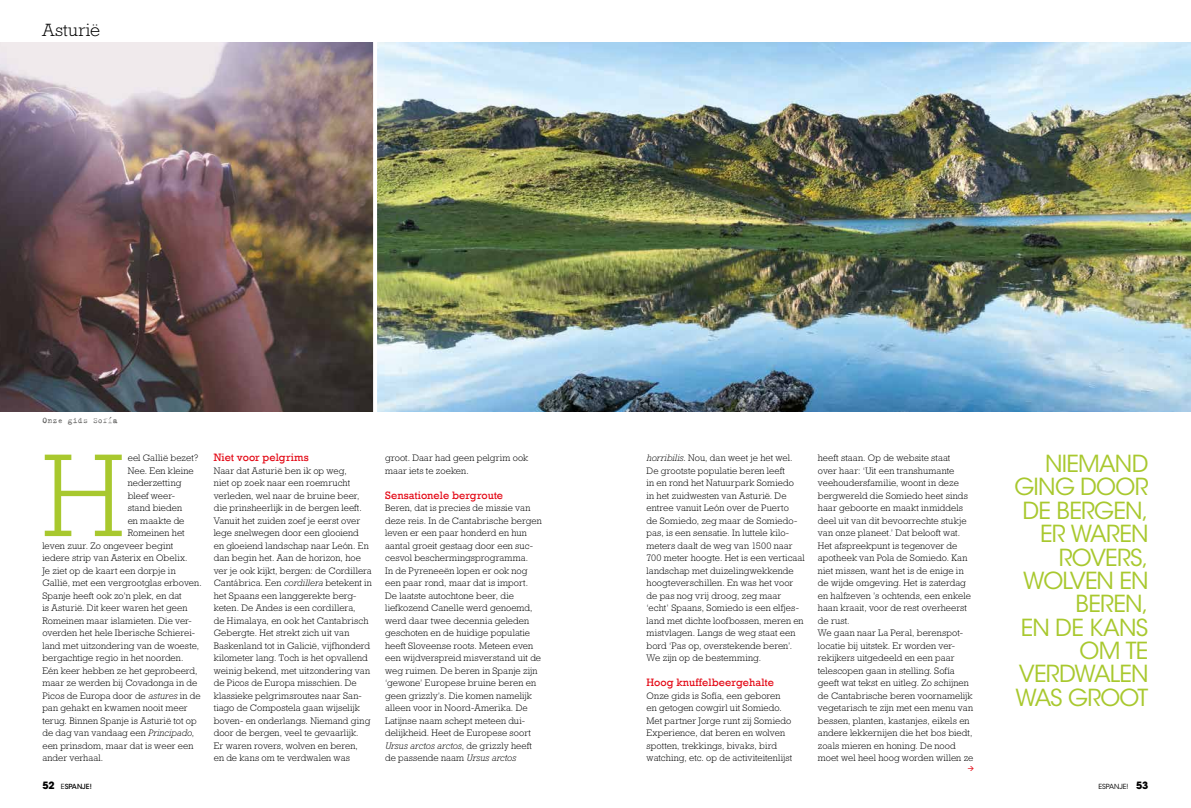
<style>
.page{position:relative;width:1191px;height:808px;background:#fff}
.page>*{position:absolute;margin:0;border:0;box-sizing:border-box;transform-origin:0 0}
.t1{font:300 120px "Rockwell Std";color:#a8c82e}
.t2{font:23.4px/23.4px "ITC Avant Garde Std";letter-spacing:-.035em;color:#a8c82e;text-align:right}
.t3{font:300 18px "Rockwell Std";letter-spacing:.02em;color:#000}
.t4{font:11px "Rockwell";letter-spacing:.005em;color:#e30613}
.t5{font:700 10px "ITC Avant Garde Std";color:#000}
.t6{font:300 9.5px/12.5px "Rockwell Std";letter-spacing:.01em;color:#000}
.t7{font:9px "Trixie Text";letter-spacing:.01em;color:#666665}
.t8{font:7px "ITC Avant Garde Std";color:#000}
.t9{font:500 7px "ITC Avant Garde Std";color:#000}
.s1{font-style:italic}
.s2{font-weight:400}
.s3{font-weight:700;font-size:10px}
</style>
<div class="page">
<img style="left:0;top:43px;width:1191px;height:368px">
<svg style="left:373px;top:42px;width:4px;height:370px"></svg>
<h3 class="t3" style="left:43px;top:20px;width:59px">Asturië</h3>
<p class="t7" style="left:43px;top:415px;width:77px">Onze gids Sofía</p>
<h1 class="t1" style="left:42px;top:427px;width:83px">H</h1>
<p class="t6" style="left:128px;top:452px;width:72px">eel Gallië bezet?</p>
<p class="t6" style="left:128px;top:464px;width:68px">Nee. Een kleine</p>
<p class="t6" style="left:128px;top:477px;width:55px">nederzetting</p>
<p class="t6" style="left:128px;top:489px;width:49px">bleef weer-</p>
<p class="t6" style="left:128px;top:502px;width:56px">stand bieden</p>
<p class="t6" style="left:128px;top:514px;width:58px">en maakte de</p>
<p class="t6" style="left:128px;top:527px;width:59px">Romeinen het</p>
<p class="t6" style="left:42px;top:539px;width:132px">leven zuur. Zo ongeveer begint</p>
<p class="t6" style="left:42px;top:552px;width:146px">iedere strip van Asterix en Obelix.</p>
<p class="t6" style="left:42px;top:564px;width:135px">Je ziet op de kaart een dorpje in</p>
<p class="t6" style="left:42px;top:577px;width:161px">Gallië, met een vergrootglas erboven.</p>
<p class="t6" style="left:42px;top:589px;width:141px">Spanje heeft ook zo’n plek, en dat</p>
<p class="t6" style="left:42px;top:602px;width:146px">is Asturië. Dit keer waren het geen</p>
<p class="t6" style="left:42px;top:614px;width:151px">Romeinen maar islamieten. Die ver-</p>
<p class="t6" style="left:42px;top:627px;width:154px">overden het hele Iberische Schierei-</p>
<p class="t6" style="left:42px;top:639px;width:158px">land met uitzondering van de woeste,</p>
<p class="t6" style="left:42px;top:652px;width:142px">bergachtige regio in het noorden.</p>
<p class="t6" style="left:42px;top:664px;width:157px">Eén keer hebben ze het geprobeerd,</p>
<p class="t6" style="left:42px;top:677px;width:156px">maar ze werden bij Covadonga in de</p>
<p class="t6" style="left:42px;top:689px;width:160px">Picos de Europa door de <span class="s1">astures</span> in de</p>
<p class="t6" style="left:42px;top:702px;width:147px">pan gehakt en kwamen nooit meer</p>
<p class="t6" style="left:42px;top:714px;width:156px">terug. Binnen Spanje is Asturië tot op</p>
<p class="t6" style="left:42px;top:727px;width:153px">de dag van vandaag een <span class="s1">Principado</span>,</p>
<p class="t6" style="left:42px;top:739px;width:153px">een prinsdom, maar dat is weer een</p>
<p class="t6" style="left:42px;top:752px;width:62px">ander verhaal.</p>
<p class="t5" style="left:42px;top:779px;width:14px">52</p>
<p class="t9" style="left:61px;top:782px;width:32px"><span class="s2">E</span>SPANJE!</p>
<p class="t4" style="left:214px;top:451px;width:96px">Niet voor pelgrims</p>
<p class="t6" style="left:214px;top:464px;width:160px">Naar dat Asturië ben ik op weg,<br>niet op zoek naar een roemrucht verleden, wel naar de bruine beer, die prinsheerlijk in de bergen leeft.<br>Vanuit het zuiden zoef je eerst over lege snelwegen door een glooiend<br>en gloeiend landschap naar León. En dan begin het. Aan de horizon, hoe ver je ook kijkt, bergen: de Cordillera Cantábrica. Een <span class="s1">cordillera</span> betekent in het Spaans een langgerekte berg&shy;keten. De Andes is een cordillera,<br>de Himalaya, en ook het Cantabrisch Gebergte. Het strekt zich uit van Baskenland tot in Galicië, vijfhonderd kilometer lang. Toch is het opvallend weinig bekend, met uitzondering van de Picos de Europa misschien. De klassieke pelgrimsroutes naar San&shy;tiago de Compostela gaan wijselijk boven- en onderlangs. Niemand ging door de bergen, veel te gevaarlijk.<br>Er waren rovers, wolven en beren,<br>en de kans om te verdwalen was</p>
<p class="t6" style="left:385px;top:452px;width:145px">groot. Daar had geen pelgrim ook maar iets te zoeken.</p>
<p class="t4" style="left:385px;top:488px;width:120px">Sensationele bergroute</p>
<p class="t6" style="left:385px;top:502px;width:158px">Beren, dat is precies de missie van deze reis. In de Cantabrische bergen leven er een paar honderd en hun aantal groeit gestaag door een suc&shy;cesvol beschermingsprogramma.<br>In de Pyreneeën lopen er ook nog een paar rond, maar dat is import.<br>De laatste autochtone beer, die liefkozend Canelle werd genoemd, werd daar twee decennia geleden geschoten en de huidige populatie heeft Sloveense roots. Meteen even een wijdverspreid misverstand uit de weg ruimen. De beren in Spanje zijn ‘gewone’ Europese bruine beren en geen grizzly’s. Die komen namelijk alleen voor in Noord-Amerika. De Latijnse naam schept meteen dui&shy;delijkheid. Heet de Europese soort <span class="s1">Ursus arctos arctos</span>, de grizzly heeft de passende naam <span class="s1">Ursus arctos</span></p>
<p class="t6" style="left:646px;top:452px;width:160px"><span class="s1">horribilis</span>. Nou, dan weet je het wel.<br>De grootste populatie beren leeft<br>in en rond het Natuurpark Somiedo<br>in het zuidwesten van Asturië. De entree vanuit León over de Puerto<br>de Somiedo, zeg maar de Somiedo&shy;pas, is een sensatie. In luttele kilo&shy;meters daalt de weg van 1500 naar 700 meter hoogte. Het is een verticaal landschap met duizelingwekkende hoogteverschillen. En was het voor de pas nog vrij droog, zeg maar ‘echt’ Spaans, Somiedo is een elfjes&shy;land met dichte loofbossen, meren en mistvlagen. Langs de weg staat een bord ‘Pas op, overstekende beren’.<br>We zijn op de bestemming.</p>
<p class="t4" style="left:646px;top:676px;width:129px">Hoog knuffelbeergehalte</p>
<p class="t6" style="left:646px;top:689px;width:147px">Onze gids is Sofía, een geboren en getogen cowgirl uit Somiedo.<br>Met partner Jorge runt zij Somiedo Experience, dat beren en wolven spotten, trekkings, bivaks, bird watching, etc. op de activiteitenlijst</p>
<p class="t6" style="left:818px;top:452px;width:157px">heeft staan. Op de website staat<br>over haar: ‘Uit een transhumante veehoudersfamilie, woont in deze bergwereld die Somiedo heet sinds haar geboorte en maakt inmiddels deel uit van dit bevoorrechte stukje van onze planeet.’ Dat belooft wat.<br>Het afspreekpunt is tegenover de apotheek van Pola de Somiedo. Kan niet missen, want het is de enige in de wijde omgeving. Het is zaterdag en halfzeven ’s ochtends, een enkele haan kraait, voor de rest overheerst de rust.<br>We gaan naar La Peral, berenspot&shy;locatie bij uitstek. Er worden ver&shy;rekijkers uitgedeeld en een paar telescopen gaan in stelling. Sofía geeft wat tekst en uitleg. Zo schijnen de Cantabrische beren voornamelijk vegetarisch te zijn met een menu van bessen, planten, kastanjes, eikels en andere lekkernijen die het bos biedt, zoals mieren en honing. De nood moet wel heel hoog worden willen ze</p>
<h2 class="t2" style="left:1014px;top:452px;width:136px">NIEMAND<br>GING DOOR<br>DE BERGEN,<br>ER WAREN<br>ROVERS,<br>WOLVEN EN<br>BEREN,<br>EN DE KANS<br>OM TE<br>VERDWALEN<br>WAS GROOT</h2>
<p class="t8" style="left:1098px;top:782px;width:52px">ESPANJE! <span class="s3">53</span></p>
</div>
